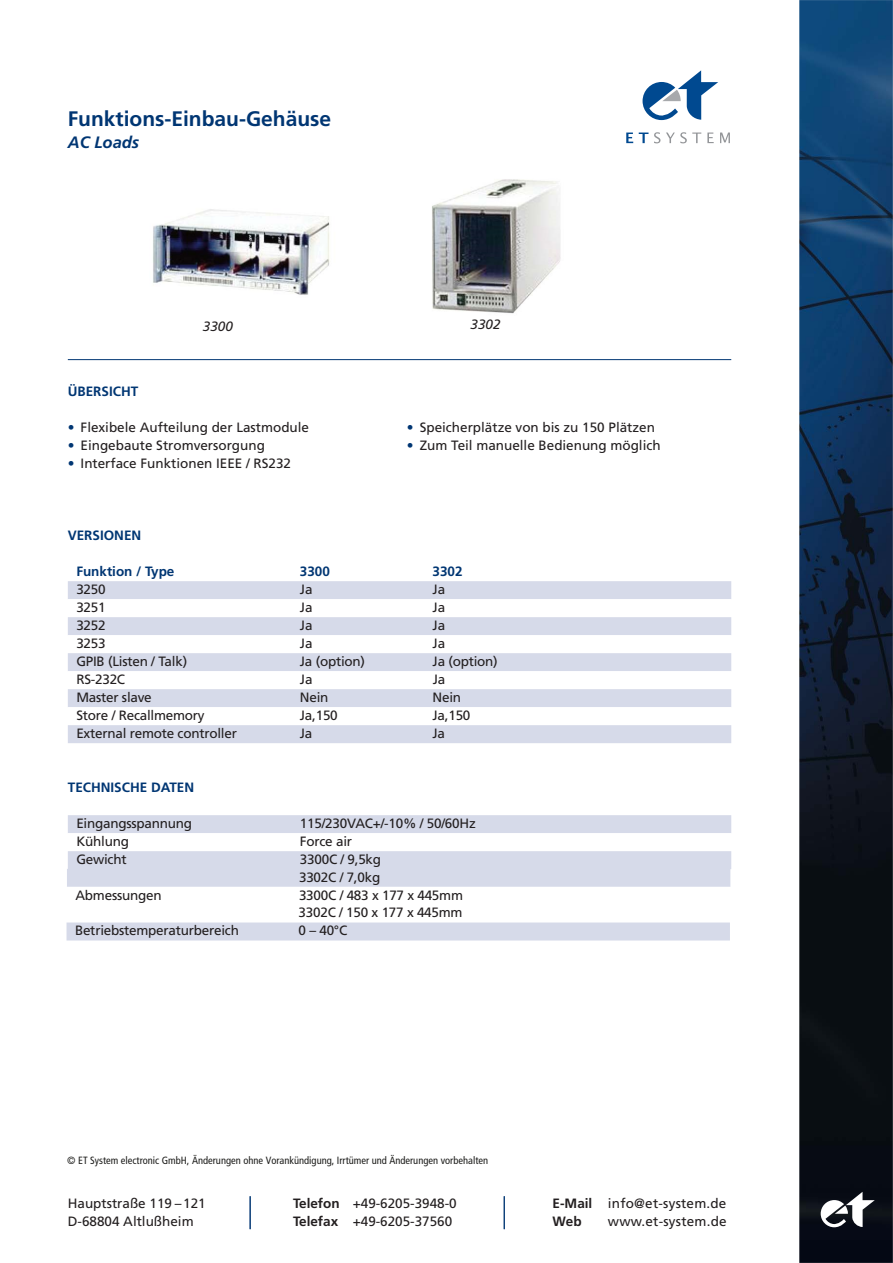
<style>
.page{position:relative;width:893px;height:1263px;background:#fff}
.page>*{position:absolute;margin:0;border:0;box-sizing:border-box;transform-origin:0 0}
.t1{font:700 21px "Frutiger";color:#003673}
.t2{font:italic 700 16.5px "Frutiger";color:#003673}
.t3{font:13.5px/17.7px "Frutiger";letter-spacing:-.015em;color:#231f20}
.t4{font:700 13.5px "Frutiger";color:#003673}
.t5{font:13.5px "Frutiger";letter-spacing:.015em;color:#231f20}
.t6{font:italic 13.5px "Frutiger";color:#231f20}
.t7{font:700 13.5px "Frutiger";color:#231f20}
.t8{font:condensed 10.5px "Frutiger";color:#1d1d1b}
.s1{color:#003673}
.s2{font-weight:700}
</style>
<div class="page">
<img style="left:799px;top:0;width:93px;height:1263px">
<svg style="left:821px;top:1192px;width:54px;height:35px"></svg>
<hr style="left:68px;top:359px;width:663px;height:1px;background:#003673">
<svg style="left:642px;top:70px;width:76px;height:50px"></svg>
<svg style="left:626px;top:133px;width:7px;height:10px"></svg>
<svg style="left:639px;top:133px;width:9px;height:10px"></svg>
<svg style="left:654px;top:132px;width:6px;height:11px"></svg>
<svg style="left:666px;top:132px;width:35px;height:11px"></svg>
<svg style="left:707px;top:133px;width:7px;height:10px"></svg>
<svg style="left:720px;top:133px;width:10px;height:10px"></svg>
<div style="left:68px;top:581px;width:663px;height:18px;background:#d6dae9"></div>
<div style="left:68px;top:617px;width:663px;height:18px;background:#d6dae9"></div>
<div style="left:68px;top:653px;width:663px;height:18px;background:#d6dae9"></div>
<div style="left:68px;top:689px;width:663px;height:18px;background:#d6dae9"></div>
<div style="left:68px;top:725px;width:663px;height:18px;background:#d6dae9"></div>
<div style="left:68px;top:815px;width:663px;height:18px;background:#d6dae9"></div>
<div style="left:68px;top:851px;width:663px;height:18px;background:#d6dae9"></div>
<div style="left:67px;top:869px;width:663px;height:18px;background:#d6dae9"></div>
<div style="left:67px;top:923px;width:663px;height:18px;background:#d6dae9"></div>
<hr style="left:250px;top:1196px;width:1px;height:33px;background:#003673">
<hr style="left:504px;top:1196px;width:1px;height:33px;background:#003673">
<img style="left:153px;top:179px;width:408px;height:135px">
<h1 class="t1" style="left:68px;top:110px;width:265px">Funktions-Einbau-Gehäuse</h1>
<p class="t2" style="left:68px;top:136px;width:73px">AC Loads</p>
<p class="t6" style="left:203px;top:321px;width:31px">3300</p>
<p class="t6" style="left:470px;top:319px;width:31px">3302</p>
<p class="t4" style="left:68px;top:386px;width:72px">ÜBERSICHT</p>
<p class="t3" style="left:68px;top:420px;width:243px"><span class="s1">•</span> Flexibele Aufteilung der Lastmodule</p>
<p class="t3" style="left:68px;top:438px;width:199px"><span class="s1">•</span> Eingebaute Stromversorgung</p>
<p class="t3" style="left:68px;top:456px;width:225px"><span class="s1">•</span> Interface Funktionen IEEE / RS232</p>
<p class="t3" style="left:407px;top:420px;width:249px"><span class="s1">•</span> Speicherplätze von bis zu 150 Plätzen</p>
<p class="t3" style="left:407px;top:438px;width:255px"><span class="s1">•</span> Zum Teil manuelle Bedienung möglich</p>
<p class="t4" style="left:68px;top:530px;width:75px">VERSIONEN</p>
<p class="t4" style="left:76px;top:566px;width:100px">Funktion / Type</p>
<p class="t4" style="left:300px;top:566px;width:31px">3300</p>
<p class="t4" style="left:433px;top:566px;width:31px">3302</p>
<p class="t3" style="left:76px;top:582px;width:31px">3250</p>
<p class="t3" style="left:300px;top:582px;width:14px">Ja</p>
<p class="t3" style="left:433px;top:582px;width:14px">Ja</p>
<p class="t3" style="left:76px;top:600px;width:31px">3251</p>
<p class="t3" style="left:300px;top:600px;width:14px">Ja</p>
<p class="t3" style="left:433px;top:600px;width:14px">Ja</p>
<p class="t3" style="left:76px;top:618px;width:31px">3252</p>
<p class="t3" style="left:300px;top:618px;width:14px">Ja</p>
<p class="t3" style="left:433px;top:618px;width:14px">Ja</p>
<p class="t3" style="left:76px;top:636px;width:31px">3253</p>
<p class="t3" style="left:300px;top:636px;width:14px">Ja</p>
<p class="t3" style="left:433px;top:636px;width:14px">Ja</p>
<p class="t3" style="left:76px;top:654px;width:112px">GPIB (Listen / Talk)</p>
<p class="t3" style="left:300px;top:654px;width:67px">Ja (option)</p>
<p class="t3" style="left:433px;top:654px;width:67px">Ja (option)</p>
<p class="t3" style="left:76px;top:672px;width:50px">RS-232C</p>
<p class="t3" style="left:300px;top:672px;width:14px">Ja</p>
<p class="t3" style="left:433px;top:672px;width:14px">Ja</p>
<p class="t3" style="left:76px;top:690px;width:77px">Master slave</p>
<p class="t3" style="left:300px;top:690px;width:30px">Nein</p>
<p class="t3" style="left:433px;top:690px;width:30px">Nein</p>
<p class="t3" style="left:76px;top:708px;width:130px">Store / Recallmemory</p>
<p class="t3" style="left:300px;top:708px;width:39px">Ja,150</p>
<p class="t3" style="left:433px;top:708px;width:39px">Ja,150</p>
<p class="t3" style="left:76px;top:726px;width:162px">External remote controller</p>
<p class="t3" style="left:300px;top:726px;width:14px">Ja</p>
<p class="t3" style="left:433px;top:726px;width:14px">Ja</p>
<p class="t4" style="left:68px;top:782px;width:128px">TECHNISCHE DATEN</p>
<p class="t3" style="left:76px;top:816px;width:117px">Eingangsspannung</p>
<p class="t3" style="left:300px;top:816px;width:177px">115/230VAC+/-10% / 50/60Hz</p>
<p class="t3" style="left:76px;top:834px;width:54px">Kühlung</p>
<p class="t3" style="left:300px;top:834px;width:54px">Force air</p>
<p class="t3" style="left:76px;top:852px;width:52px">Gewicht</p>
<p class="t3" style="left:299px;top:852px;width:84px">3300C / 9,5kg<br>3302C / 7,0kg</p>
<p class="t3" style="left:75px;top:887px;width:88px">Abmessungen</p>
<p class="t3" style="left:299px;top:887px;width:166px">3300C / 483 x 177 x 445mm<br>3302C / 150 x 177 x 445mm</p>
<p class="t3" style="left:75px;top:923px;width:165px">Betriebstemperaturbereich</p>
<p class="t3" style="left:299px;top:923px;width:50px">0 – 40°C</p>
<p class="t8" style="left:67px;top:1154px;width:422px">© ET System electronic GmbH, Änderungen ohne Vorankündigung, Irrtümer und Änderungen vorbehalten</p>
<p class="t3" style="left:68px;top:1196px;width:139px">Hauptstraße 119 –121</p>
<p class="t3" style="left:293px;top:1196px;width:165px"><span class="s2">Telefon</span> +49-6205-3948-0</p>
<p class="t5" style="left:553px;top:1198px;width:175px"><span class="s2">E-Mail</span> info@et-system.de</p>
<p class="t3" style="left:68px;top:1214px;width:127px">D-68804 Altlußheim</p>
<p class="t3" style="left:293px;top:1214px;width:161px"><span class="s2">Telefax</span> +49-6205-37560</p>
<p class="t7" style="left:553px;top:1216px;width:31px">Web</p>
<p class="t5" style="left:608px;top:1216px;width:120px">www.et-system.de</p>
</div>
